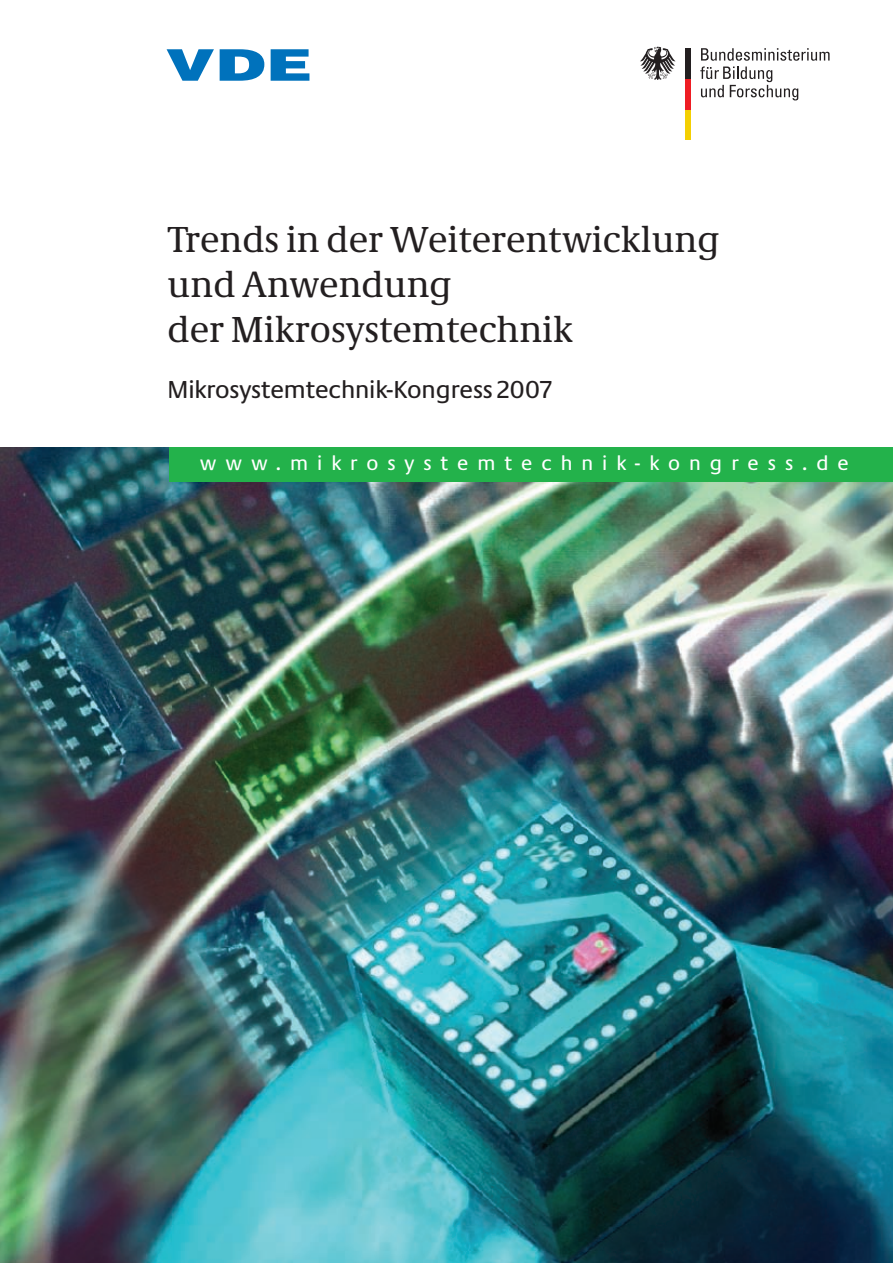
<style>
.page{position:relative;width:893px;height:1263px;background:#fff}
.page>*{position:absolute;margin:0;border:0;box-sizing:border-box;transform-origin:0 0}
.t1{font:37.5px/45px "Neue Demos";color:#231f20}
.t2{font:25.5px "Neue Praxis";letter-spacing:-.005em;color:#231f20}
.t3{font:21px "Neue Praxis";letter-spacing:.425em;color:#fff}
</style>
<div class="page">
<img style="left:0;top:447px;width:893px;height:816px">
<svg style="left:167px;top:49px;width:47px;height:32px"></svg>
<svg style="left:220px;top:49px;width:44px;height:32px"></svg>
<svg style="left:271px;top:49px;width:38px;height:32px"></svg>
<svg style="left:700px;top:48px;width:130px;height:52px"></svg>
<div style="left:685px;top:109px;width:5px;height:31px;background:#f4cf02"></div>
<div style="left:685px;top:79px;width:5px;height:30px;background:#ee1d23"></div>
<div style="left:685px;top:48px;width:5px;height:31px;background:#231f20"></div>
<svg style="left:640px;top:47px;width:36px;height:33px"></svg>
<div style="left:169px;top:447px;width:724px;height:34px;background:#23b24b"></div>
<p class="t1" style="left:168px;top:220px;width:554px">Trends in der Weiterentwicklung und Anwendung<br>der Mikrosystemtechnik</p>
<p class="t2" style="left:168px;top:380px;width:386px">Mikrosystemtechnik-Kongress 2007</p>
<p class="t3" style="left:200px;top:455px;width:650px">www.mikrosystemtechnik-kongress.de</p>
</div>
